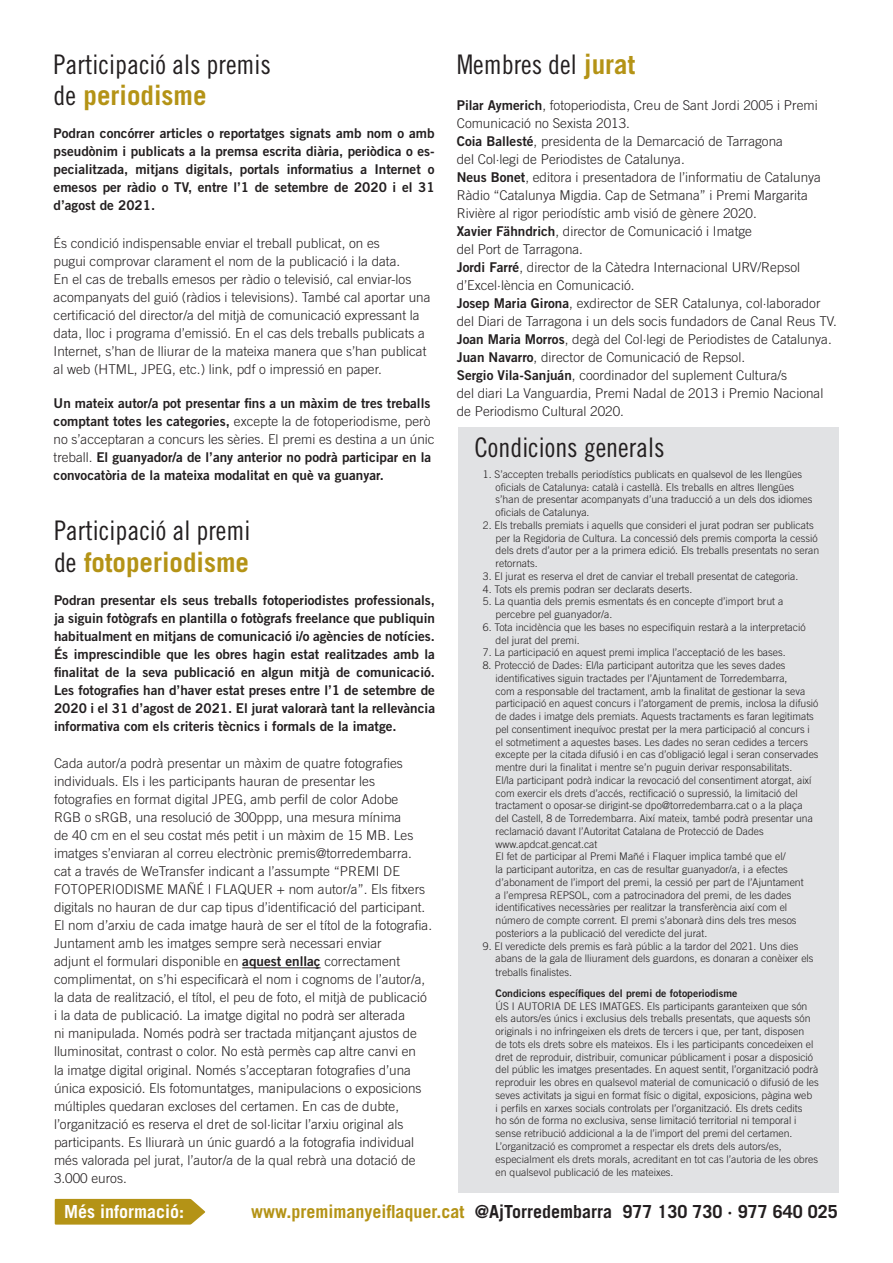
<style>
.page{position:relative;width:893px;height:1263px;background:#fff}
.page>*{position:absolute;margin:0;border:0;box-sizing:border-box;transform-origin:0 0}
.t1{font:27px/31.5px "Trade Gothic LT Std Cn 18";color:#231f20}
.t2{font:700 18px "Trade Gothic LT Std";color:#231f20}
.t3{font:700 18px "Trade Gothic LT Std";color:#fff}
.t4{font:300 13.5px/18px "Trade Gothic LT Std";color:#231f20}
.t5{font:13.5px/18px "Trade Gothic LT Std Bd 2";color:#231f20;text-align:justify}
.t6{font:300 10.5px/12.8px "Trade Gothic LT Std";color:#231f20}
.t7{font:10.5px "Trade Gothic LT Std Bd 2";color:#231f20}
.s1{font-family:"Trade Gothic LT Std";font-weight:700;color:#b49316}
.s2{font-family:"Trade Gothic LT Std";font-weight:300}
.s3{font-family:"Trade Gothic LT Std Bd 2";font-weight:400}
.s4{color:#b49316}
</style>
<div class="page">
<div style="left:458px;top:427px;width:380px;height:766px;background:#e1e2e4"></div>
<div style="left:55px;top:1199px;width:150px;height:25px;background:#b49316"></div>
<hr style="left:242px;top:967px;width:79px;height:1px;background:#231f20">
<p class="t1" style="left:54px;top:48px;width:219px">Participació als premis de <span class="s1">periodisme</span></p>
<p class="t5" style="left:54px;top:124px;width:383px">Podran concórrer articles o reportatges signats amb nom o amb pseudònim i publicats a la premsa escrita diària, periòdica o es&shy;pecialitzada, mitjans digitals, portals informatius a Internet o emesos per ràdio o TV, entre l’1 de setembre de 2020 i el 31 d’agost de 2021.</p>
<p class="t4" style="left:54px;top:233px;width:378px">És condició indispensable enviar el treball publicat, on es<br>pugui comprovar clarament el nom de la publicació i la data.<br>En el cas de treballs emesos per ràdio o televisió, cal enviar-los acompanyats del guió (ràdios i televisions). També cal aportar una certificació del director/a del mitjà de comunicació expressant la data, lloc i programa d’emissió. En el cas dels treballs publicats a Internet, s’han de lliurar de la mateixa manera que s’han publicat al web (HTML, JPEG, etc.) link, pdf o impressió en paper.</p>
<p class="t5" style="left:54px;top:394px;width:383px;text-align:left">Un mateix autor/a pot presentar fins a un màxim de tres treballs comptant totes les categories, <span class="s2">excepte la de fotoperiodisme, però no s’acceptaran a concurs les sèries. El premi es destina a un únic treball.</span> El guanyador/a de l’any anterior no podrà participar en la convocatòria de la mateixa modalitat en què va guanyar.</p>
<p class="t1" style="left:54px;top:515px;width:198px">Participació al premi de <span class="s1">fotoperiodisme</span></p>
<p class="t5" style="left:54px;top:591px;width:383px">Podran presentar els seus treballs fotoperiodistes professionals, ja siguin fotògrafs en plantilla o fotògrafs freelance que publiquin habitualment en mitjans de comunicació i/o agències de notícies.<br>És imprescindible que les obres hagin estat realitzades amb la finalitat de la seva publicació en algun mitjà de comunicació.<br>Les fotografies han d’haver estat preses entre l’1 de setembre de 2020 i el 31 d’agost de 2021. El jurat valorarà tant la rellevància informativa com els criteris tècnics i formals de la imatge.</p>
<p class="t4" style="left:54px;top:754px;width:380px">Cada autor/a podrà presentar un màxim de quatre fotografies individuals. Els i les participants hauran de presentar les fotografies en format digital JPEG, amb perfil de color Adobe<br>RGB o sRGB, una resolució de 300ppp, una mesura mínima<br>de 40 cm en el seu costat més petit i un màxim de 15 MB. Les imatges s’enviaran al correu electrònic premis@torredembarra. cat a través de WeTransfer indicant a l’assumpte “PREMI DE FOTOPERIODISME MAÑÉ I FLAQUER + nom autor/a”. Els fitxers digitals no hauran de dur cap tipus d’identificació del participant.<br>El nom d’arxiu de cada imatge haurà de ser el títol de la fotografia.<br>Juntament amb les imatges sempre serà necessari enviar<br>adjunt el formulari disponible en <span class="s3">aquest enllaç</span> correctament complimentat, on s’hi especificarà el nom i cognoms de l’autor/a, la data de realització, el títol, el peu de foto, el mitjà de publicació i la data de publicació. La imatge digital no podrà ser alterada<br>ni manipulada. Només podrà ser tractada mitjançant ajustos de lluminositat, contrast o color. No està permès cap altre canvi en<br>la imatge digital original. Només s’acceptaran fotografies d’una única exposició. Els fotomuntatges, manipulacions o exposicions múltiples quedaran excloses del certamen. En cas de dubte, l’organització es reserva el dret de sol·licitar l’arxiu original als participants. Es lliurarà un únic guardó a la fotografia individual més valorada pel jurat, l’autor/a de la qual rebrà una dotació de 3.000 euros.</p>
<p class="t1" style="left:457px;top:48px;width:180px">Membres del <span class="s1">jurat</span></p>
<p class="t4" style="left:457px;top:96px;width:362px"><span class="s3">Pilar Aymerich</span>, fotoperiodista, Creu de Sant Jordi 2005 i Premi<br>Comunicació no Sexista 2013.</p>
<p class="t4" style="left:457px;top:132px;width:328px"><span class="s3">Coia Ballesté</span>, presidenta de la Demarcació de Tarragona del Col·legi de Periodistes de Catalunya.</p>
<p class="t4" style="left:457px;top:168px;width:366px"><span class="s3">Neus Bonet</span>, editora i presentadora de l’informatiu de Catalunya<br>Ràdio “Catalunya Migdia. Cap de Setmana” i Premi Margarita<br>Rivière al rigor periodístic amb visió de gènere 2020.</p>
<p class="t4" style="left:457px;top:222px;width:297px"><span class="s3">Xavier Fähndrich</span>, director de Comunicació i Imatge</p>
<p class="t4" style="left:457px;top:240px;width:128px">del Port de Tarragona.</p>
<p class="t4" style="left:457px;top:258px;width:345px"><span class="s3">Jordi Farré</span>, director de la Càtedra Internacional URV/Repsol</p>
<p class="t4" style="left:457px;top:276px;width:179px">d’Excel·lència en Comunicació.</p>
<p class="t4" style="left:457px;top:294px;width:382px"><span class="s3">Josep Maria Girona</span>, exdirector de SER Catalunya, col·laborador del Diari de Tarragona i un dels socis fundadors de Canal Reus TV.<br><span class="s3">Joan Maria Morros</span>, degà del Col·legi de Periodistes de Catalunya.<br><span class="s3">Juan Navarro</span>, director de Comunicació de Repsol.</p>
<p class="t4" style="left:457px;top:366px;width:368px"><span class="s3">Sergio Vila-Sanjuán</span>, coordinador del suplement Cultura/s<br>del diari La Vanguardia, Premi Nadal de 2013 i Premio Nacional de Periodismo Cultural 2020.</p>
<p class="t1" style="left:474px;top:431px;width:192px">Condicions generals</p>
<p class="t6" style="left:496px;top:468px;width:318px;text-indent:-13px">1. S’accepten treballs periodístics publicats en qualsevol de les llengües oficials de Catalunya: català i castellà. Els treballs en altres llengües s’han de presentar acompanyats d’una traducció a un dels dos idiomes oficials de Catalunya.</p>
<p class="t6" style="left:496px;top:519px;width:325px;text-indent:-13px">2. Els treballs premiats i aquells que consideri el jurat podran ser publicats per la Regidoria de Cultura. La concessió dels premis comporta la cessió dels drets d’autor per a la primera edició. Els treballs presentats no seran retornats.</p>
<p class="t6" style="left:483px;top:570px;width:317px">3. El jurat es reserva el dret de canviar el treball presentat de categoria.</p>
<p class="t6" style="left:483px;top:582px;width:211px">4. Tots els premis podran ser declarats deserts.</p>
<p class="t6" style="left:496px;top:595px;width:289px;text-indent:-13px">5. La quantia dels premis esmentats és en concepte d’import brut a percebre pel guanyador/a.</p>
<p class="t6" style="left:496px;top:621px;width:312px;text-indent:-13px">6. Tota incidència que les bases no especifiquin restarà a la interpretació del jurat del premi.</p>
<p class="t6" style="left:483px;top:646px;width:304px">7. La participació en aquest premi implica l’acceptació de les bases.</p>
<p class="t6" style="left:496px;top:659px;width:324px;text-indent:-13px">8. Protecció de Dades: El/la participant autoritza que les seves dades identificatives siguin tractades per l’Ajuntament de Torredembarra,<br>com a responsable del tractament, amb la finalitat de gestionar la seva participació en aquest concurs i l’atorgament de premis, inclosa la difusió de dades i imatge dels premiats. Aquests tractaments es faran legitimats pel consentiment inequívoc prestat per la mera participació al concurs i el sotmetiment a aquestes bases. Les dades no seran cedides a tercers excepte per la citada difusió i en cas d’obligació legal i seran conservades mentre duri la finalitat i mentre se’n puguin derivar responsabilitats.<br>El/la participant podrà indicar la revocació del consentiment atorgat, així com exercir els drets d’accés, rectificació o supressió, la limitació del tractament o oposar-se dirigint-se dpo@torredembarra.cat o a la plaça<br>del Castell, 8 de Torredembarra. Així mateix, també podrà presentar una reclamació davant l’Autoritat Catalana de Protecció de Dades www.apdcat.gencat.cat<br>El fet de participar al Premi Mañé i Flaquer implica també que el/<br>la participant autoritza, en cas de resultar guanyador/a, i a efectes d’abonament de l’import del premi, la cessió per part de l’Ajuntament<br>a l’empresa REPSOL, com a patrocinadora del premi, de les dades identificatives necessàries per realitzar la transferència així com el número de compte corrent. El premi s’abonarà dins dels tres mesos posteriors a la publicació del veredicte del jurat.</p>
<p class="t6" style="left:496px;top:939px;width:319px;line-height:13.2px;text-indent:-13px">9. El veredicte dels premis es farà públic a la tardor del 2021. Uns dies abans de la gala de lliurament dels guardons, es donaran a conèixer els treballs finalistes.</p>
<p class="t7" style="left:496px;top:987px;width:243px">Condicions específiques del premi de fotoperiodisme</p>
<p class="t6" style="left:496px;top:999px;width:325px">ÚS I AUTORIA DE LES IMATGES. Els participants garanteixen que són els autors/es únics i exclusius dels treballs presentats, que aquests són originals i no infringeixen els drets de tercers i que, per tant, disposen<br>de tots els drets sobre els mateixos. Els i les participants concedeixen el dret de reproduir, distribuir, comunicar públicament i posar a disposició del públic les imatges presentades. En aquest sentit, l’organització podrà reproduir les obres en qualsevol material de comunicació o difusió de les seves activitats ja sigui en format físic o digital, exposicions, pàgina web<br>i perfils en xarxes socials controlats per l’organització. Els drets cedits<br>ho són de forma no exclusiva, sense limitació territorial ni temporal i sense retribució addicional a la de l’import del premi del certamen.<br>L’organització es compromet a respectar els drets dels autors/es, especialment els drets morals, acreditant en tot cas l’autoria de les obres en qualsevol publicació de les mateixes.</p>
<p class="t3" style="left:64px;top:1201px;width:122px">Més informació:</p>
<p class="t2" style="left:251px;top:1201px;width:588px"><span class="s4">www.premimanyeiflaquer.cat</span> @AjTorredembarra 977 130 730 · 977 640 025</p>
</div>
